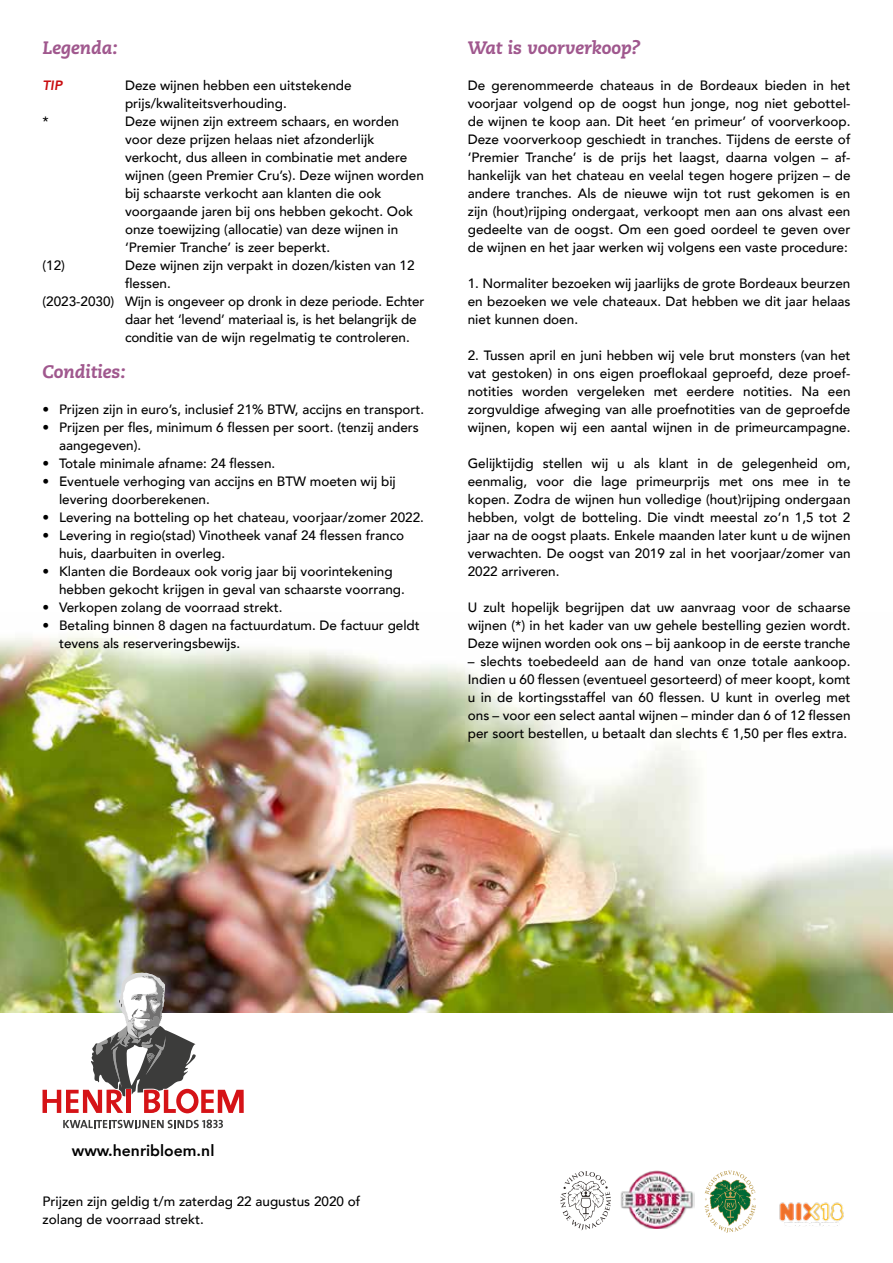
<style>
.page{position:relative;width:893px;height:1263px;background:#fff}
.page>*{position:absolute;margin:0;border:0;box-sizing:border-box;transform-origin:0 0}
.t1{font:italic 800 18px "Caecilia LT Std";color:#a0588e}
.t2{font:800 15.75px "Avenir";color:#000}
.t3{font:500 13.5px/18px "Avenir";color:#000}
.t4{font:italic 800 13.5px "Avenir";color:#c90c0f}
</style>
<div class="page">
<img style="left:0;top:635px;width:893px;height:377px">
<img style="left:779px;top:1202px;width:65px;height:24px">
<svg style="left:63px;top:1119px;width:160px;height:9px"></svg>
<img style="left:43px;top:972px;width:201px;height:141px">
<img style="left:620px;top:1170px;width:74px;height:59px">
<svg style="left:561px;top:1171px;width:50px;height:59px"></svg>
<svg style="left:705px;top:1170px;width:51px;height:63px"></svg>
<h1 class="t1" style="left:43px;top:37px;width:77px">Legenda:</h1>
<p class="t4" style="left:43px;top:77px;width:21px">TIP</p>
<p class="t3" style="left:125px;top:76px;width:228px">Deze wijnen hebben een uitstekende prijs/kwaliteitsverhouding.</p>
<p class="t3" style="left:43px;top:112px;width:8px">*</p>
<p class="t3" style="left:125px;top:112px;width:300px">Deze wijnen zijn extreem schaars, en worden voor deze prijzen helaas niet afzonderlijk verkocht, dus alleen in combinatie met andere wijnen (geen Premier Cru’s). Deze wijnen worden bij schaarste verkocht aan klanten die ook voorgaande jaren bij ons hebben gekocht. Ook onze toewijzing (allocatie) van deze wijnen in ‘Premier Tranche’ is zeer beperkt.</p>
<p class="t3" style="left:43px;top:256px;width:24px">(12)</p>
<p class="t3" style="left:125px;top:256px;width:291px">Deze wijnen zijn verpakt in dozen/kisten van 12</p>
<p class="t3" style="left:125px;top:274px;width:47px">flessen.</p>
<p class="t3" style="left:43px;top:292px;width:383px">(2023-2030) Wijn is ongeveer op dronk in deze periode. Echter</p>
<p class="t3" style="left:125px;top:310px;width:293px">daar het ‘levend’ materiaal is, is het belangrijk de</p>
<p class="t3" style="left:125px;top:328px;width:286px">conditie van de wijn regelmatig te controleren.</p>
<h1 class="t1" style="left:43px;top:361px;width:85px">Condities:</h1>
<p class="t3" style="left:43px;top:400px;width:383px">• Prijzen zijn in euro’s, inclusief 21% BTW, accijns en transport.</p>
<p class="t3" style="left:59px;top:418px;width:361px;text-indent:-16px">• Prijzen per fles, minimum 6 flessen per soort. (tenzij anders aangegeven).</p>
<p class="t3" style="left:43px;top:454px;width:234px">• Totale minimale afname: 24 flessen.</p>
<p class="t3" style="left:59px;top:472px;width:338px;text-indent:-16px">• Eventuele verhoging van accijns en BTW moeten wij bij levering doorberekenen.</p>
<p class="t3" style="left:43px;top:508px;width:383px">• Levering na botteling op het chateau, voorjaar/zomer 2022.</p>
<p class="t3" style="left:59px;top:526px;width:347px;text-indent:-16px">• Levering in regio(stad) Vinotheek vanaf 24 flessen franco huis, daarbuiten in overleg.</p>
<p class="t3" style="left:59px;top:562px;width:347px;text-indent:-16px">• Klanten die Bordeaux ook vorig jaar bij voorintekening hebben gekocht krijgen in geval van schaarste voorrang.</p>
<p class="t3" style="left:43px;top:598px;width:242px">• Verkopen zolang de voorraad strekt.</p>
<p class="t3" style="left:59px;top:616px;width:362px;text-indent:-16px">• Betaling binnen 8 dagen na factuurdatum. De factuur geldt tevens als reserveringsbewijs.</p>
<h1 class="t1" style="left:468px;top:37px;width:174px">Wat is voorverkoop?</h1>
<p class="t3" style="left:468px;top:76px;width:384px;text-align:justify">De gerenommeerde chateaus in de Bordeaux bieden in het voorjaar volgend op de oogst hun jonge, nog niet gebottel&shy;de wijnen te koop aan. Dit heet ‘en primeur’ of voorverkoop.<br>Deze voorverkoop geschiedt in tranches. Tijdens de eerste of ‘Premier Tranche’ is de prijs het laagst, daarna volgen – af&shy;hankelijk van het chateau en veelal tegen hogere prijzen – de andere tranches. Als de nieuwe wijn tot rust gekomen is en zijn (hout)rijping ondergaat, verkoopt men aan ons alvast een gedeelte van de oogst. Om een goed oordeel te geven over de wijnen en het jaar werken wij volgens een vaste procedure:</p>
<p class="t3" style="left:468px;top:274px;width:384px;text-align:justify">1. Normaliter bezoeken wij jaarlijks de grote Bordeaux beurzen en bezoeken we vele chateaux. Dat hebben we dit jaar helaas niet kunnen doen.</p>
<p class="t3" style="left:468px;top:346px;width:384px;text-align:justify">2. Tussen april en juni hebben wij vele brut monsters (van het vat gestoken) in ons eigen proeflokaal geproefd, deze proef&shy;notities worden vergeleken met eerdere notities. Na een zorgvuldige afweging van alle proefnotities van de geproefde wijnen, kopen wij een aantal wijnen in de primeurcampagne.</p>
<p class="t3" style="left:468px;top:454px;width:384px;text-align:justify">Gelijktijdig stellen wij u als klant in de gelegenheid om, eenmalig, voor die lage primeurprijs met ons mee in te kopen. Zodra de wijnen hun volledige (hout)rijping ondergaan hebben, volgt de botteling. Die vindt meestal zo’n 1,5 tot 2 jaar na de oogst plaats. Enkele maanden later kunt u de wijnen verwachten. De oogst van 2019 zal in het voorjaar/zomer van 2022 arriveren.</p>
<p class="t3" style="left:468px;top:597px;width:384px;text-align:justify">U zult hopelijk begrijpen dat uw aanvraag voor de schaarse wijnen (*) in het kader van uw gehele bestelling gezien wordt.<br>Deze wijnen worden ook ons – bij aankoop in de eerste tranche</p>
<p class="t3" style="left:468px;top:651px;width:384px;text-align:justify">– slechts toebedeeld aan de hand van onze totale aankoop.<br>Indien u 60 flessen (eventueel gesorteerd) of meer koopt, komt u in de kortingsstaffel van 60 flessen. U kunt in overleg met ons – voor een select aantal wijnen – minder dan 6 of 12 flessen per soort bestellen, u betaalt dan slechts € 1,50 per fles extra.</p>
<p class="t2" style="left:72px;top:1138px;width:144px">www.henribloem.nl</p>
<p class="t3" style="left:43px;top:1192px;width:319px">Prijzen zijn geldig t/m zaterdag 22 augustus 2020 of zolang de voorraad strekt.</p>
</div>
